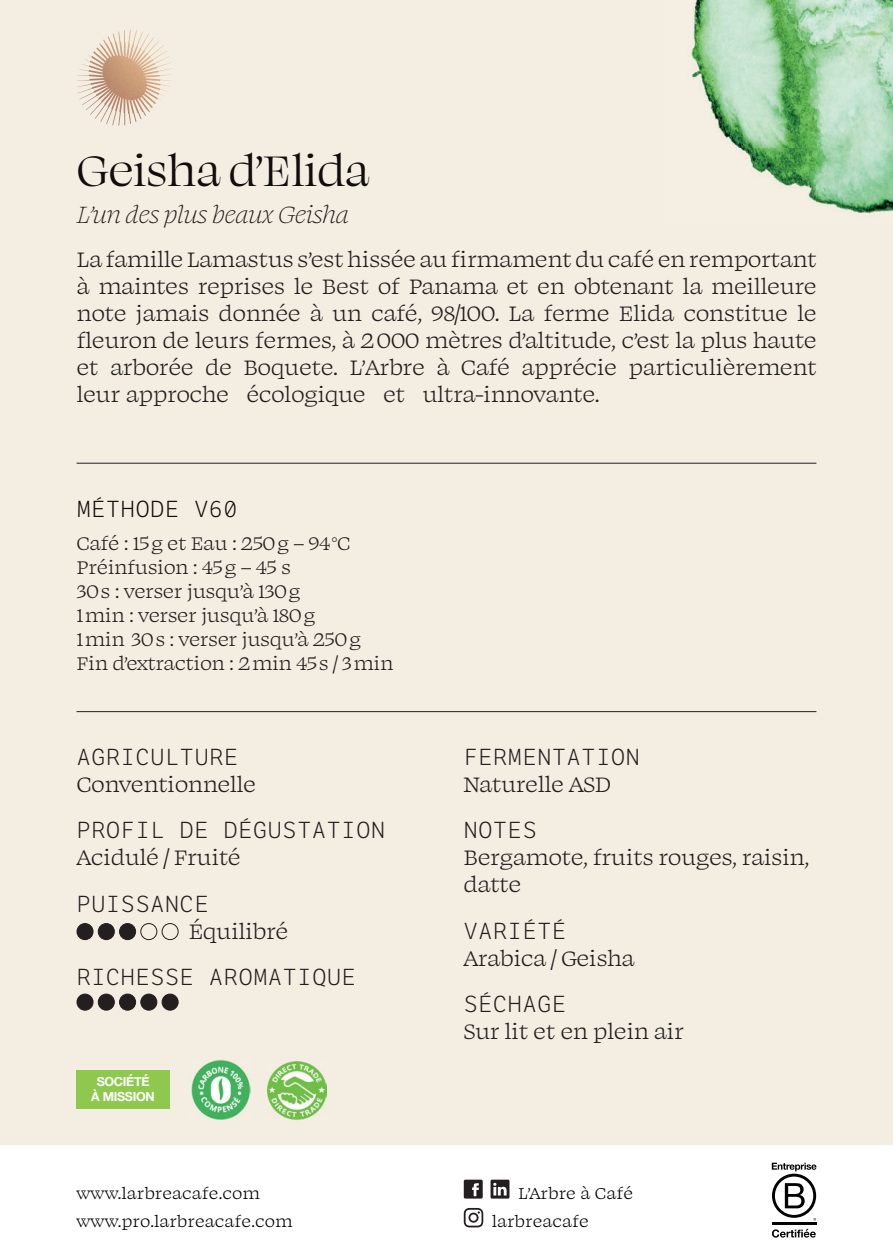
<style>
.page{position:relative;width:893px;height:1259px;background:#fff}
.page>*{position:absolute;margin:0;border:0;box-sizing:border-box;transform-origin:0 0}
.t1{font:48.9px "Swear Display";color:#100d0b}
.t2{font:italic 300 27px "Swear Text";letter-spacing:-.025em;color:#231f20}
.t3{font:24px/27px "Swear Text";letter-spacing:-.025em;color:#231f20;text-align:justify}
.t4{font:300 22.5px "LFT Etica Mono";letter-spacing:.035em;color:#231f20}
.t5{font:300 22.5px "LFT Etica Mono";letter-spacing:.035em;color:#100d0b}
.t6{font:21px/24px "Swear Text";letter-spacing:-.025em;color:#231f20}
.t7{font:18px/28.8px "Swear Text";color:#000}
.t8{font:700 12.6px/15px "Helvetica Neue";letter-spacing:-.025em;color:#fff;text-align:center}
</style>
<div class="page">
<div style="left:0;top:0;width:893px;height:1144px;background:#f4eee2"></div>
<svg style="left:772px;top:1228px;width:44px;height:9px"></svg>
<hr style="left:772px;top:1222px;width:44px;height:3px;background:#000001">
<svg style="left:772px;top:1162px;width:44px;height:58px"></svg>
<svg style="left:491px;top:1179px;width:18px;height:19px"></svg>
<svg style="left:464px;top:1179px;width:19px;height:19px"></svg>
<svg style="left:464px;top:1208px;width:19px;height:19px"></svg>
<img style="left:268px;top:1061px;width:58px;height:59px">
<div style="left:77px;top:1070px;width:93px;height:38px;background:#8ec84e"></div>
<img style="left:191px;top:1060px;width:60px;height:59px">
<img style="left:77px;top:30px;width:53px;height:80px">
<div style="left:77px;top:923px;width:16px;height:16px;background:#231f20;border-radius:50%"></div>
<div style="left:77px;top:923px;width:16px;height:17px;border:1px solid #231f20;border-radius:50%"></div>
<div style="left:98px;top:923px;width:16px;height:16px;background:#231f20;border-radius:50%"></div>
<div style="left:98px;top:923px;width:17px;height:17px;border:1px solid #231f20;border-radius:50%"></div>
<div style="left:120px;top:923px;width:16px;height:16px;background:#231f20;border-radius:50%"></div>
<div style="left:119px;top:923px;width:17px;height:17px;border:1px solid #231f20;border-radius:50%"></div>
<div style="left:140px;top:923px;width:17px;height:17px;border:1px solid #231f20;border-radius:50%"></div>
<div style="left:162px;top:923px;width:17px;height:17px;border:1px solid #231f20;border-radius:50%"></div>
<div style="left:77px;top:994px;width:16px;height:16px;background:#231f20;border-radius:50%"></div>
<div style="left:77px;top:993px;width:16px;height:17px;border:1px solid #231f20;border-radius:50%"></div>
<div style="left:98px;top:994px;width:16px;height:16px;background:#231f20;border-radius:50%"></div>
<div style="left:98px;top:993px;width:17px;height:17px;border:1px solid #231f20;border-radius:50%"></div>
<div style="left:120px;top:994px;width:16px;height:16px;background:#231f20;border-radius:50%"></div>
<div style="left:119px;top:993px;width:17px;height:17px;border:1px solid #231f20;border-radius:50%"></div>
<div style="left:141px;top:994px;width:16px;height:16px;background:#231f20;border-radius:50%"></div>
<div style="left:140px;top:993px;width:17px;height:17px;border:1px solid #231f20;border-radius:50%"></div>
<div style="left:162px;top:994px;width:16px;height:16px;background:#231f20;border-radius:50%"></div>
<div style="left:162px;top:993px;width:17px;height:17px;border:1px solid #231f20;border-radius:50%"></div>
<hr style="left:77px;top:463px;width:739px;height:1px;background:#231f20">
<hr style="left:77px;top:711px;width:739px;height:1px;background:#231f20">
<img style="left:691px;top:0;width:202px;height:214px">
<h1 class="t1" style="left:77px;top:140px;width:295px">Geisha d’Elida</h1>
<p class="t2" style="left:77px;top:197px;width:274px">L’un des plus beaux Geisha</p>
<p class="t3" style="left:77px;top:245px;width:742px">La famille Lamastus s’est hissée au firmament du café en remportant à maintes reprises le Best of Panama et en obtenant la meilleure note jamais donnée à un café, 98/100. La ferme Elida constitue le fleuron de leurs fermes, à 2000 mètres d’altitude, c’est la plus haute et arborée de Boquete. L’Arbre à Café apprécie particulièrement leur approche écologique et ultra-innovante.</p>
<p class="t5" style="left:77px;top:496px;width:162px">MÉTHODE V60</p>
<p class="t6" style="left:77px;top:530px;width:318px">Café : 15 g et Eau : 250 g – 94 °C<br>Préinfusion : 45 g – 45 s<br>30 s : verser jusqu’à 130 g<br>1 min : verser jusqu’à 180 g<br>1 min 30 s : verser jusqu’à 250 g<br>Fin d’extraction : 2 min 45 s / 3 min</p>
<p class="t4" style="left:77px;top:743px;width:163px">AGRICULTURE</p>
<p class="t3" style="left:77px;top:769px;width:181px">Conventionnelle</p>
<p class="t4" style="left:77px;top:817px;width:310px">PROFIL DE DÉGUSTATION</p>
<p class="t3" style="left:77px;top:843px;width:166px">Acidulé / Fruité</p>
<p class="t4" style="left:77px;top:890px;width:133px">PUISSANCE</p>
<p class="t3" style="left:189px;top:916px;width:101px">Équilibré</p>
<p class="t4" style="left:77px;top:964px;width:280px">RICHESSE AROMATIQUE</p>
<p class="t8" style="left:91px;top:1074px;width:65px">SOCIÉTÉ<br>À MISSION</p>
<p class="t4" style="left:464px;top:743px;width:178px">FERMENTATION</p>
<p class="t3" style="left:463px;top:769px;width:149px">Naturelle ASD</p>
<p class="t4" style="left:464px;top:817px;width:74px">NOTES</p>
<p class="t3" style="left:463px;top:843px;width:347px">Bergamote, fruits rouges, raisin, datte</p>
<p class="t4" style="left:464px;top:917px;width:104px">VARIÉTÉ</p>
<p class="t3" style="left:463px;top:943px;width:173px">Arabica / Geisha</p>
<p class="t4" style="left:464px;top:991px;width:104px">SÉCHAGE</p>
<p class="t3" style="left:463px;top:1017px;width:222px">Sur lit et en plein air</p>
<p class="t7" style="left:77px;top:1177px;width:218px">www.larbreacafe.com www.pro.larbreacafe.com</p>
<p class="t7" style="left:492px;top:1177px;width:143px;text-indent:26px">L’Arbre à Café larbreacafe</p>
</div>
